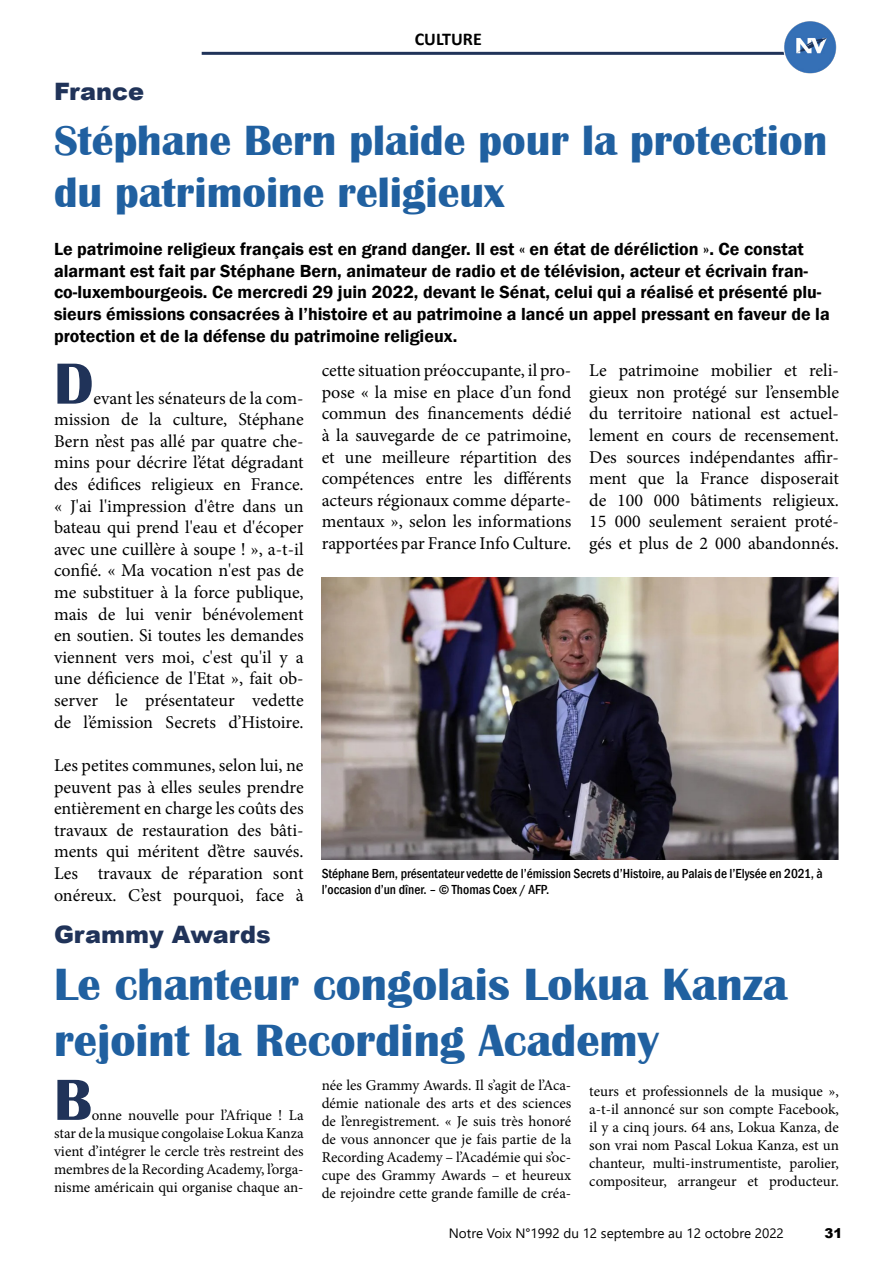
<style>
.page{position:relative;width:893px;height:1263px;background:#fff}
.page>*{position:absolute;margin:0;border:0;box-sizing:border-box;transform-origin:0 0}
.t1{font:700 60px "Britannic";color:#203359}
.t2{font:700 46.5px "Britannic";color:#2060a0}
.t3{font:700 43.5px/52.2px "Britannic";color:#2060a0}
.t4{font:900 24px "Arial";color:#203359}
.t5{font:18px/21.6px "Minion Pro";color:#000;text-align:justify}
.t6{font:600 18px/21.6px "Franklin Gothic";color:#000}
.t7{font:700 18px "Calibri";color:#000}
.t8{font:15px/18px "Minion Pro";color:#000;text-align:justify}
.t9{font:500 condensed 13.5px/16.2px "Franklin Gothic";color:#000}
.t10{font:13.5px "Segoe UI";color:#000}
.t11{font:900 13.5px "Arial";color:#000}
</style>
<div class="page">
<hr style="left:202px;top:52px;width:587px;height:3px;background:#203359">
<img style="left:783px;top:20px;width:54px;height:54px;border-radius:27px">
<img style="left:322px;top:578px;width:517px;height:281px">
<p class="t7" style="left:415px;top:27px;width:69px">CULTURE</p>
<p class="t4" style="left:54px;top:74px;width:92px">France</p>
<p class="t3" style="left:54px;top:114px;width:775px">Stéphane Bern plaide pour la protection du patrimoine religieux</p>
<p class="t6" style="left:54px;top:239px;width:777px">Le patrimoine religieux français est en grand danger. Il est « en état de déréliction ». Ce constat alarmant est fait par Stéphane Bern, animateur de radio et de télévision, acteur et écrivain fran&shy;co-luxembourgeois. Ce mercredi 29 juin 2022, devant le Sénat, celui qui a réalisé et présenté plu&shy;sieurs émissions consacrées à l’histoire et au patrimoine a lancé un appel pressant en faveur de la protection et de la défense du patrimoine religieux.</p>
<p class="t1" style="left:54px;top:350px;width:41px">D</p>
<p class="t5" style="left:54px;top:387px;width:251px;text-indent:39px">evant les sénateurs de la com&shy;mission de la culture, Stéphane Bern n’est pas allé par quatre che&shy;mins pour décrire l’état dégradant des édifices religieux en France. « J'ai l'impression d'être dans un bateau qui prend l'eau et d'écoper avec une cuillère à soupe ! », a-t-il confié. « Ma vocation n'est pas de me substituer à la force publique, mais de lui venir bénévolement en soutien. Si toutes les demandes viennent vers moi, c'est qu'il y a une déficience de l'Etat », fait ob&shy;server le présentateur vedette de l’émission Secrets d’Histoire.</p>
<p class="t5" style="left:54px;top:754px;width:251px">Les petites communes, selon lui, ne peuvent pas à elles seules prendre entièrement en charge les coûts des travaux de restauration des bâti&shy;ments qui méritent d’être sauvés.<br>Les travaux de réparation sont onéreux. C’est pourquoi, face à</p>
<p class="t5" style="left:322px;top:360px;width:251px">cette situation préoccupante, il pro&shy;pose « la mise en place d’un fond commun des financements dédié à la sauvegarde de ce patrimoine, et une meilleure répartition des compétences entre les différents acteurs régionaux comme départe&shy;mentaux », selon les informations rapportées par France Info Culture.</p>
<p class="t5" style="left:589px;top:360px;width:251px">Le patrimoine mobilier et reli&shy;gieux non protégé sur l’ensemble du territoire national est actuel&shy;lement en cours de recensement.<br>Des sources indépendantes affir&shy;ment que la France disposerait de 100 000 bâtiments religieux.<br>15 000 seulement seraient proté&shy;gés et plus de 2 000 abandonnés.</p>
<p class="t9" style="left:322px;top:865px;width:502px">Stéphane Bern, présentateur vedette de l’émission Secrets d’Histoire, au Palais de l’Elysée en 2021, à l’occasion d’un dîner. – © Thomas Coex / AFP.</p>
<p class="t4" style="left:54px;top:917px;width:218px">Grammy Awards</p>
<p class="t2" style="left:54px;top:958px;width:735px">Le chanteur congolais Lokua Kanza</p>
<p class="t2" style="left:54px;top:1014px;width:606px">rejoint la Recording Academy</p>
<p class="t1" style="left:54px;top:1066px;width:39px">B</p>
<p class="t8" style="left:322px;top:1076px;width:251px">née les Grammy Awards. Il s’agit de l’Aca&shy;démie nationale des arts et des sciences de l’enregistrement. « Je suis très honoré de vous annoncer que je fais partie de la Recording Academy – l’Académie qui s’oc&shy;cupe des Grammy Awards – et heureux de rejoindre cette grande famille de créa-</p>
<p class="t8" style="left:589px;top:1082px;width:251px">teurs et professionnels de la musique », a-t-il annoncé sur son compte Facebook, il y a cinq jours. 64 ans, Lokua Kanza, de son vrai nom Pascal Lokua Kanza, est un chanteur, multi-instrumentiste, parolier, compositeur, arrangeur et producteur.</p>
<p class="t8" style="left:54px;top:1106px;width:251px;text-indent:38px">onne nouvelle pour l’Afrique ! La star de la musique congolaise Lokua Kanza vient d’intégrer le cercle très restreint des membres de la Recording Academy, l’orga&shy;nisme américain qui organise chaque an-</p>
<p class="t10" style="left:449px;top:1221px;width:337px">Notre Voix N°1992 du 12 septembre au 12 octobre 2022</p>
<p class="t11" style="left:824px;top:1224px;width:20px">31</p>
</div>
